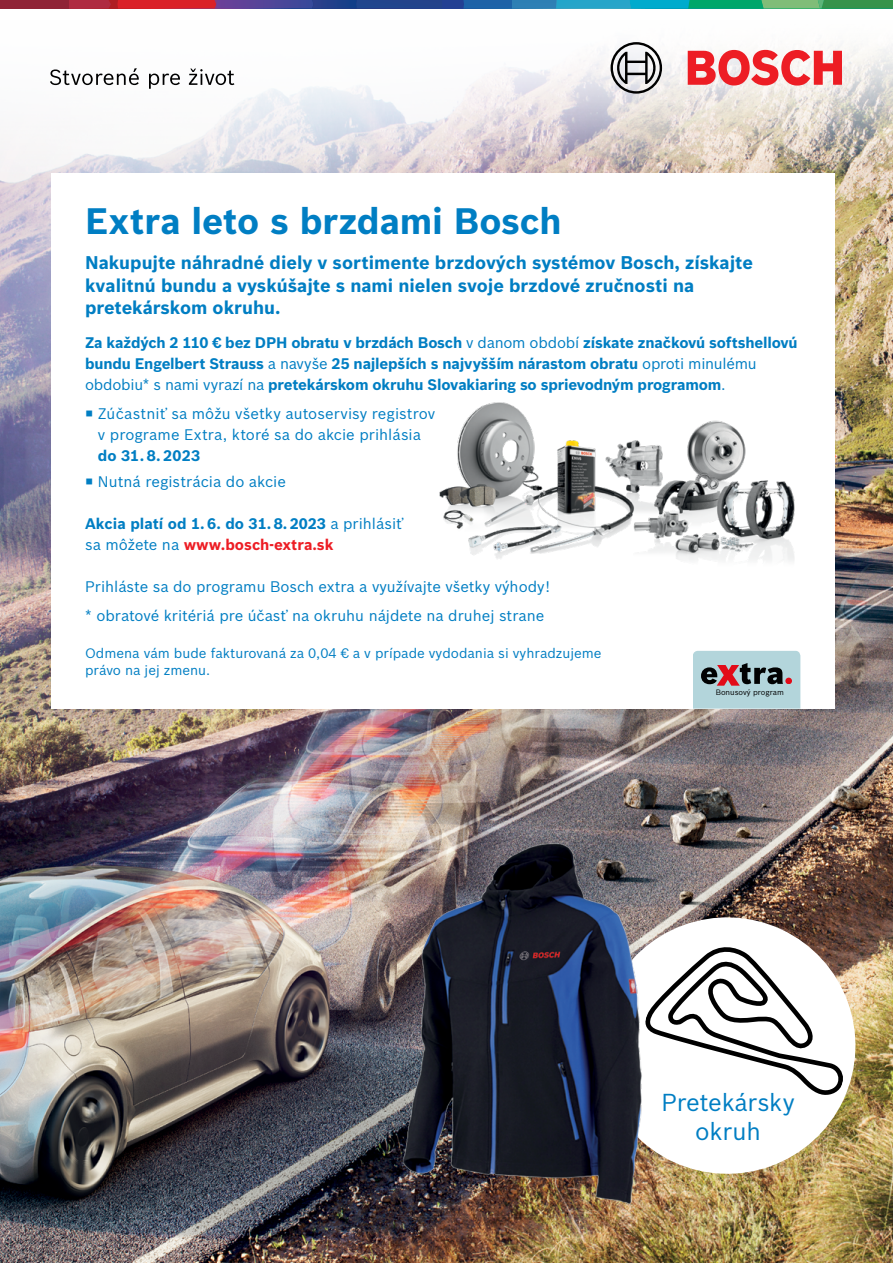
<style>
.page{position:relative;width:893px;height:1263px;background:#fff}
.page>*{position:absolute;margin:0;border:0;box-sizing:border-box;transform-origin:0 0}
.Copytext_16pt{font:700 36px "Bosch Sans";letter-spacing:-.005em;color:#007ec3}
.Copytext_16pt-2{font:24px/28.8px "Bosch Sans";letter-spacing:-.01em;color:#007ec3;text-align:center}
.Head1_36pt_light{font:700 18px/22.5px "Bosch Sans";color:#007ec3}
.Copytext_16pt-3{font:700 15px/21px "Bosch Sans";letter-spacing:-.01em;color:#007ec3}
.Copytext_16pt-4{font:15px/21px "Bosch Sans";color:#007ec3}
.t1{font:13.5px/16.2px "Bosch Sans";color:#007ec3}
.t2{font:7.65px "Bosch Sans";color:#000}
.s1{font-weight:400}
.s2{font-weight:700}
.s3{color:#ed1d24}
</style>
<div class="page">
<img style="left:0;top:44px;width:893px;height:1219px">
<div style="left:0;top:0;width:69px;height:9px;background:#902336"></div>
<svg style="left:69px;top:0;width:824px;height:9px;background:#486b80"></svg>
<svg style="left:50px;top:68px;width:89px;height:17px"></svg>
<svg style="left:149px;top:74px;width:31px;height:15px"></svg>
<svg style="left:189px;top:69px;width:45px;height:16px"></svg>
<svg style="left:688px;top:50px;width:154px;height:36px"></svg>
<svg style="left:610px;top:42px;width:52px;height:52px"></svg>
<img style="left:665px;top:899px;width:208px;height:293px">
<svg style="left:665px;top:942px;width:185px;height:156px"></svg>
<img style="left:396px;top:829px;width:269px;height:387px">
<div style="left:51px;top:173px;width:783px;height:536px;background:#fff"></div>
<img style="left:439px;top:402px;width:356px;height:159px">
<svg style="left:693px;top:651px;width:107px;height:58px;background:#a3b4ba"></svg>
<p class="Copytext_16pt" style="left:85px;top:194px;width:478px">Extra leto s brzdami Bosch</p>
<p class="Head1_36pt_light" style="left:85px;top:250px;width:669px">Nakupujte náhradné diely v sortimente brzdových systémov Bosch, získajte kvalitnú bundu a vyskúšajte s nami nielen svoje brzdové zručnosti na pretekárskom okruhu.</p>
<p class="Copytext_16pt-3" style="left:85px;top:331px;width:714px">Za každých 2 110 € bez DPH obratu v brzdách Bosch <span class="s1">v danom období</span> získate značkovú softshellovú bundu Engelbert Strauss <span class="s1">a navyše</span> 25 najlepších s najvyšším nárastom obratu <span class="s1">oproti minulému obdobiu* s nami vyrazí na</span> pretekárskom okruhu Slovakiaring so sprievodným programom<span class="s1">.</span></p>
<p class="Copytext_16pt-4" style="left:98px;top:402px;width:365px;text-indent:-13px">○ Zúčastniť sa môžu všetky autoservisy registrované v programe Extra, ktoré sa do akcie prihlásia<br><span class="s2">do 31. 8. 2023</span></p>
<p class="Copytext_16pt-4" style="left:85px;top:470px;width:202px">○ Nutná registrácia do akcie</p>
<p class="Copytext_16pt-3" style="left:85px;top:512px;width:320px">Akcia platí od 1. 6. do 31. 8. 2023 <span class="s1">a prihlásiť sa môžete na</span> <span class="s3">www.bosch-extra.sk</span></p>
<p class="Copytext_16pt-4" style="left:85px;top:575px;width:466px">Prihláste sa do programu Bosch extra a využívajte všetky výhody!</p>
<p class="Copytext_16pt-4" style="left:85px;top:604px;width:461px">* obratové kritériá pre účasť na okruhu nájdete na druhej strane</p>
<p class="t1" style="left:85px;top:644px;width:518px">Odmena vám bude fakturovaná za 0,04 € a v prípade vydodania si vyhradzujeme právo na jej zmenu.</p>
<p class="t2" style="left:716px;top:686px;width:70px">Bonusový program</p>
<p class="Copytext_16pt-2" style="left:661px;top:1086px;width:135px">Pretekársky okruh</p>
</div>
